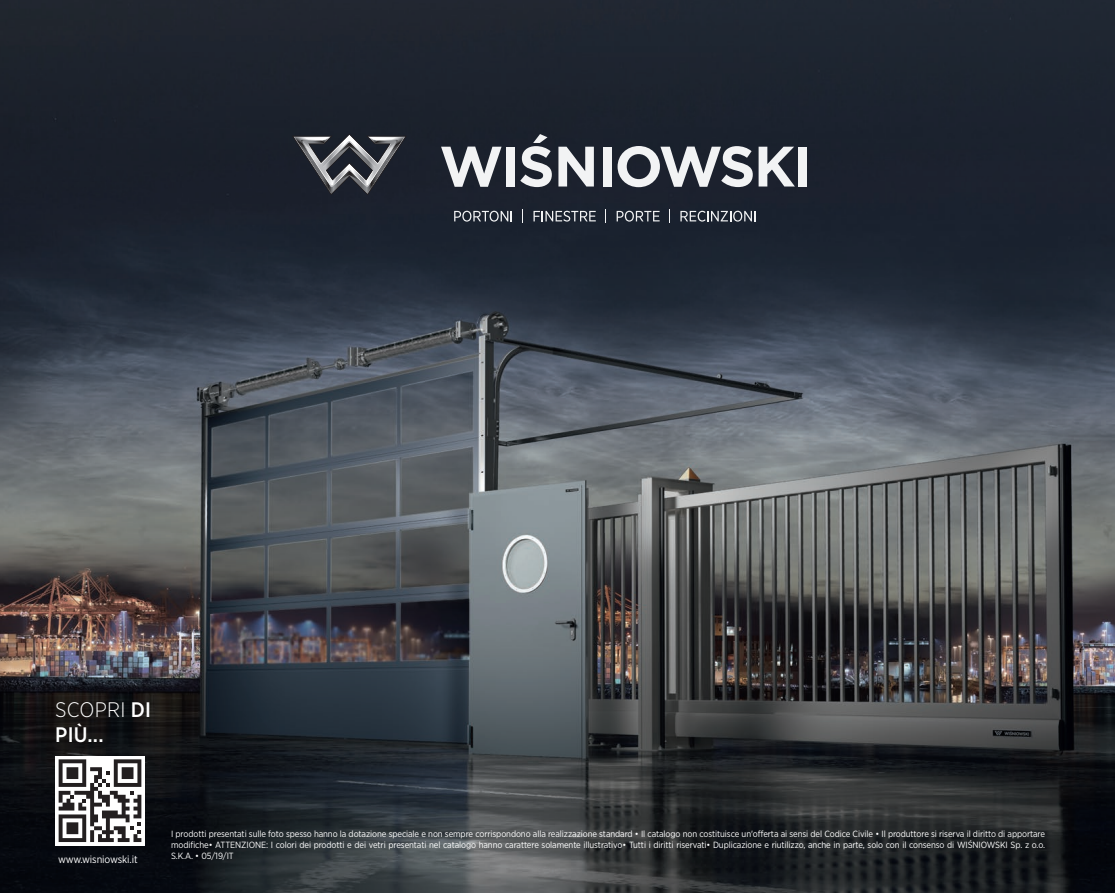
<style>
.page{position:relative;width:1115px;height:893px;background:#fff}
.page>*{position:absolute;margin:0;border:0;box-sizing:border-box;transform-origin:0 0}
.t1{font:500 21px/25.2px "Gotham Narrow";color:#fff}
.t2{font:10.5px "Gotham Narrow";letter-spacing:-.01em;color:#fff}
.t3{font:9px/10.8px "Gotham Narrow";letter-spacing:-.01em;color:#fff;text-align:justify}
.s1{font-weight:300}
</style>
<div class="page">
<img style="left:0;top:0;width:1114px;height:893px">
<svg style="left:55px;top:756px;width:90px;height:89px"></svg>
<svg style="left:59px;top:759px;width:82px;height:83px"></svg>
<svg style="left:292px;top:133px;width:115px;height:62px"></svg>
<svg style="left:441px;top:147px;width:60px;height:40px"></svg>
<div style="left:505px;top:147px;width:9px;height:40px;background:#f2f3f4"></div>
<svg style="left:520px;top:134px;width:31px;height:53px"></svg>
<svg style="left:558px;top:147px;width:35px;height:40px"></svg>
<div style="left:602px;top:147px;width:9px;height:40px;background:#f2f3f4"></div>
<svg style="left:617px;top:146px;width:135px;height:41px"></svg>
<svg style="left:758px;top:147px;width:36px;height:40px"></svg>
<div style="left:798px;top:147px;width:8px;height:40px;background:#f2f3f4"></div>
<svg style="left:454px;top:211px;width:58px;height:11px"></svg>
<svg style="left:522px;top:210px;width:1px;height:13px"></svg>
<svg style="left:533px;top:211px;width:62px;height:11px"></svg>
<svg style="left:605px;top:210px;width:1px;height:13px"></svg>
<svg style="left:616px;top:211px;width:43px;height:11px"></svg>
<svg style="left:669px;top:210px;width:1px;height:13px"></svg>
<svg style="left:680px;top:211px;width:75px;height:11px"></svg>
<h1 class="t1" style="left:55px;top:696px;width:97px"><span class="s1">SCOPRI</span> DI<br>PIÙ...</h1>
<p class="t2" style="left:58px;top:852px;width:81px">www.wisniowski.it</p>
<p class="t3" style="left:171px;top:829px;width:875px">I prodotti presentati sulle foto spesso hanno la dotazione speciale e non sempre corrispondono alla realizzazione standard • Il catalogo non costituisce un'offerta ai sensi del Codice Civile • Il produttore si riserva il diritto di apportare modifiche• ATTENZIONE: I colori dei prodotti e dei vetri presentati nel catalogo hanno carattere solamente illustrativo• Tutti i diritti riservati• Duplicazione e riutilizzo, anche in parte, solo con il consenso di WIŚNIOWSKI Sp. z o.o.<br>S.K.A. • 05/19/IT</p>
</div>
